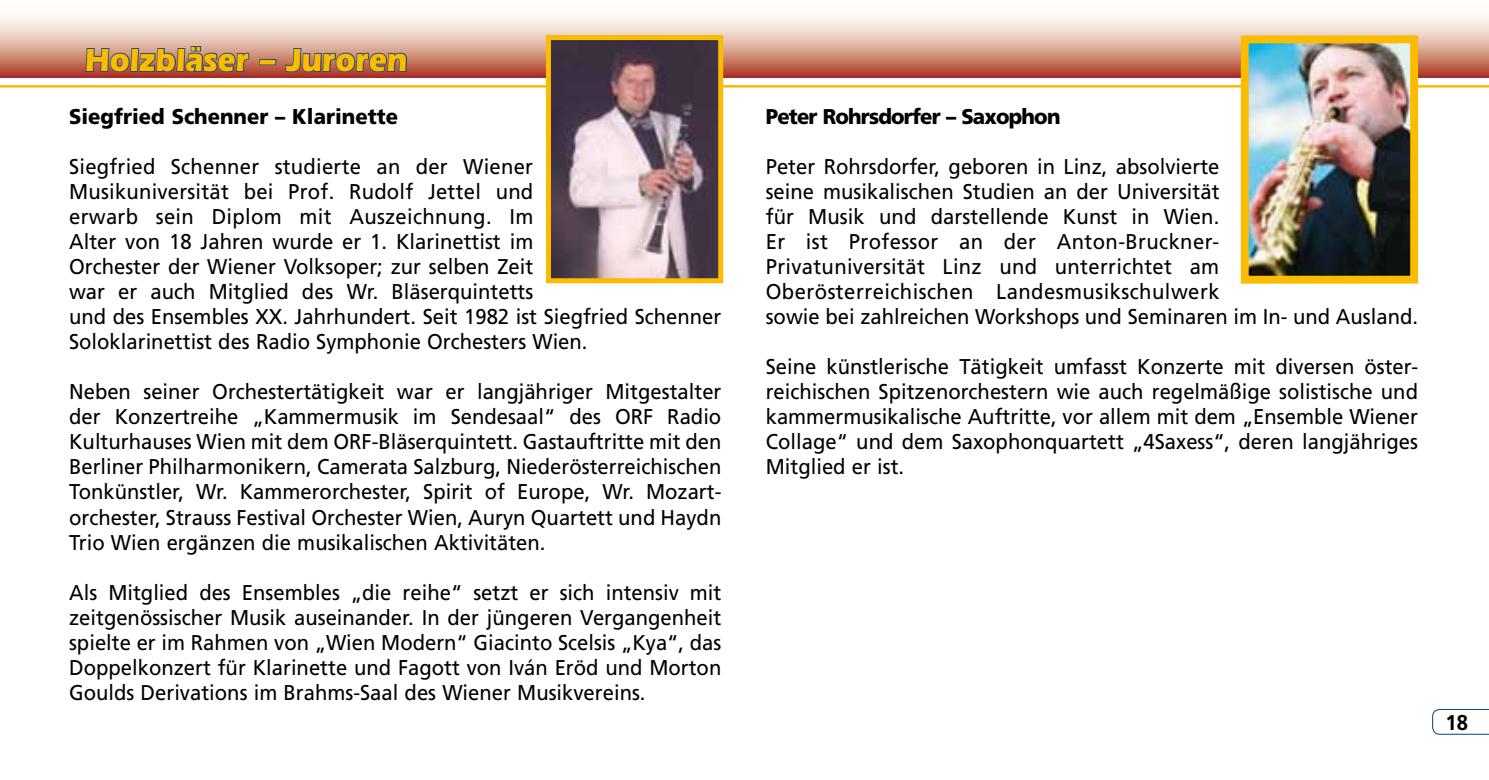
<style>
.page{position:relative;width:1489px;height:780px;background:#fff}
.page>*{position:absolute;margin:0;border:0;box-sizing:border-box;transform-origin:0 0}
.t1{font:700 33.25px "Eras IT Cby BT";color:#fabb00;scale:.95 1}
.t2{font:21.5px/25px "Frutiger";color:#000;text-align:justify;scale:.95 1}
.t3{font:900 21.5px "Frutiger";color:#000;scale:.95 1}
.t4{font:900 21.5px "Frutiger";letter-spacing:-.04em;color:#000;scale:.95 1}
.t5{font:700 21.5px "Frutiger";color:#000;scale:.95 1}
</style>
<div class="page">
<svg style="left:1432px;top:709px;width:56px;height:25px"></svg>
<svg style="left:0;top:15px;width:1488px;height:63px;background:#ddafa1"></svg>
<hr style="left:0;top:85px;width:1488px;height:3px;background:#fabb00">
<img style="left:1249px;top:44px;width:159px;height:230px">
<div style="left:1240px;top:35px;width:177px;height:248px;border:8px solid #fabb00"></div>
<img style="left:552px;top:41px;width:165px;height:236px">
<div style="left:546px;top:35px;width:177px;height:248px;border:5px solid #fabb00"></div>
<svg style="left:85px;top:15px;width:165px;height:73px"></svg>
<div style="left:259px;top:59px;width:17px;height:6px;border:2px solid #004576"></div>
<svg style="left:284px;top:47px;width:123px;height:26px;background:#95706b"></svg>
<h1 class="t1" style="left:85px;top:39px;width:341px">Holzbläser – Juroren</h1>
<p class="t3" style="left:69px;top:104px;width:348px">Siegfried Schenner – Klarinette</p>
<p class="t2" style="left:69px;top:154px;width:688px;text-align:left">Siegfried Schenner studierte an der Wiener<br>Musikuniversität bei Prof. Rudolf Jettel und<br>erwarb sein Diplom mit Auszeichnung. Im<br>Alter von 18 Jahren wurde er 1. Klarinettist im<br>Orchester der Wiener Volksoper; zur selben Zeit<br>war er auch Mitglied des Wr. Bläserquintetts<br>und des Ensembles XX. Jahrhundert. Seit 1982 ist Siegfried Schenner Soloklarinettist des Radio Symphonie Orchesters Wien.</p>
<p class="t2" style="left:69px;top:379px;width:688px">Neben seiner Orchestertätigkeit war er langjähriger Mitgestalter der Konzertreihe „Kammermusik im Sendesaal“ des ORF Radio Kulturhauses Wien mit dem ORF-Bläserquintett. Gastauftritte mit den Berliner Philharmonikern, Camerata Salzburg, Niederösterreichischen Tonkünstler, Wr. Kammerorchester, Spirit of Europe, Wr. Mozart&shy;orchester, Strauss Festival Orchester Wien, Auryn Quartett und Haydn Trio Wien ergänzen die musikalischen Aktivitäten.</p>
<p class="t2" style="left:69px;top:579px;width:688px">Als Mitglied des Ensembles „die reihe“ setzt er sich intensiv mit zeitgenössischer Musik auseinander. In der jüngeren Vergangenheit spielte er im Rahmen von „Wien Modern“ Giacinto Scelsis „Kya“, das Doppelkonzert für Klarinette und Fagott von Iván Eröd und Morton Goulds Derivations im Brahms-Saal des Wiener Musikvereins.</p>
<p class="t4" style="left:765px;top:103px;width:312px">Peter Rohrsdorfer – Saxophon</p>
<p class="t2" style="left:765px;top:154px;width:684px;text-align:left">Peter Rohrsdorfer, geboren in Linz, absolvierte<br>seine musikalischen Studien an der Universität<br>für Musik und darstellende Kunst in Wien.<br>Er ist Professor an der Anton-Bruckner-<br>Privatuniversität Linz und unterrichtet am Oberösterreichischen Landesmusikschulwerk<br>sowie bei zahlreichen Workshops und Seminaren im In- und Ausland.</p>
<p class="t2" style="left:765px;top:354px;width:688px">Seine künstlerische Tätigkeit umfasst Konzerte mit diversen öster&shy;reichischen Spitzenorchestern wie auch regelmäßige solistische und kammermusikalische Auftritte, vor allem mit dem „Ensemble Wiener Collage“ und dem Saxophonquartett „4Saxess“, deren langjähriges Mitglied er ist.</p>
<p class="t5" style="left:1445px;top:709px;width:25px">18</p>
</div>
